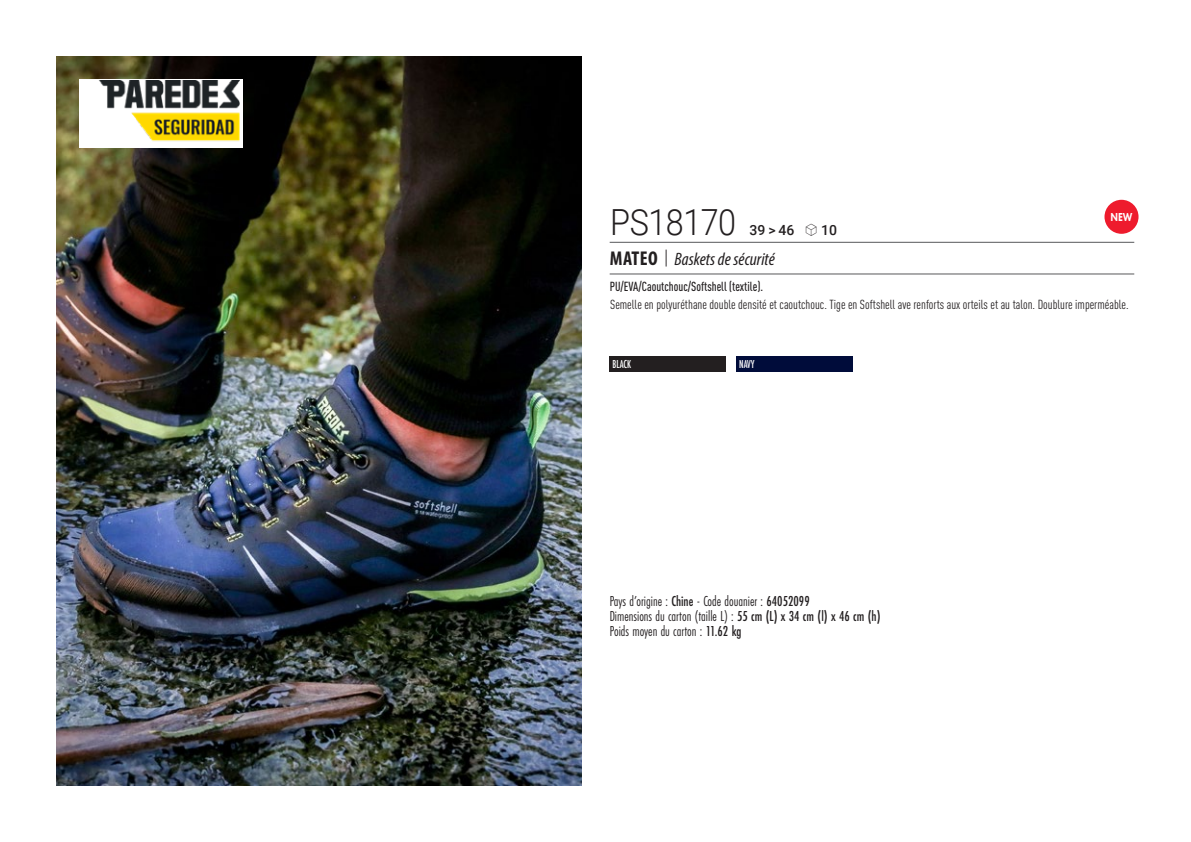
<style>
.page{position:relative;width:1191px;height:842px;background:#fff}
.page>*{position:absolute;margin:0;border:0;box-sizing:border-box;transform-origin:0 0}
.t1{font:300 36px "Roboto";letter-spacing:-.015em;color:#231f20;scale:.9 1}
.t2{font:italic 18px "Myriad Variable Concept";color:#231f20}
.t3{font:15px "Futura PT Cond";color:#231f20;scale:.95 1}
.t4{font:500 14px "Roboto";color:#231f20}
.t5{font:condensed 13px "DIN Pro";color:#231f20}
.grammage_2020{font:500 condensed 13px "DIN Pro";color:#231f20;scale:.95 1}
.Coloris_nuancier_bla{font:500 12px "Futura PT Cond";letter-spacing:-.01em;color:#fff;scale:.9 1}
.nuancier_bloc_packsh{font:800 12px "Futura PT";color:#fff;scale:.8 1}
.s1{font-family:"Linotype Shapeshifter";font-weight:400;font-size:16px}
.s2{font-family:"Myriad Pro";font-weight:700;font-style:normal;font-stretch:condensed;font-size:20px}
.s3{font-family:"Roboto Condensed";font-weight:300;font-style:normal;font-size:20px}
.s4{font-weight:500}
</style>
<div class="page">
<img style="left:57px;top:57px;width:524px;height:728px">
<svg style="left:79px;top:79px;width:164px;height:68px"></svg>
<img style="left:83px;top:81px;width:156px;height:65px">
<div style="left:609px;top:356px;width:117px;height:16px;background:#231f20"></div>
<div style="left:736px;top:356px;width:116px;height:16px;background:#000c3a"></div>
<div style="left:1104px;top:200px;width:34px;height:34px;background:#ee1b2d;border-radius:50%"></div>
<hr style="left:609px;top:242px;width:525px;height:1px;background:#57585a">
<hr style="left:609px;top:274px;width:525px;height:1px;background:#57585a">
<p class="t1" style="left:610px;top:197px;width:141px">PS18170</p>
<p class="nuancier_bloc_packsh" style="left:1110px;top:210px;width:29px">NEW</p>
<p class="t4" style="left:749px;top:220px;width:89px">39 &gt; 46 <span class="s1">S</span> 10</p>
<p class="t2" style="left:610px;top:249px;width:166px"><span class="s2">MATEO</span> <span class="s3">|</span> Baskets de sécurité</p>
<p class="grammage_2020" style="left:609px;top:277px;width:163px">PU/EVA/Caoutchouc/Softshell (textile).</p>
<p class="t5" style="left:610px;top:295px;width:520px">Semelle en polyuréthane double densité et caoutchouc. Tige en Softshell ave renforts aux orteils et au talon. Doublure imperméable.</p>
<p class="Coloris_nuancier_bla" style="left:612px;top:357px;width:22px">BLACK</p>
<p class="Coloris_nuancier_bla" style="left:739px;top:357px;width:18px">NAVY</p>
<p class="t3" style="left:609px;top:592px;width:212px">Pays d’origine : <span class="s4">Chine</span> - Code douanier : <span class="s4">64052099</span></p>
<p class="t3" style="left:609px;top:607px;width:286px">Dimensions du carton (taille L) : <span class="s4">55 cm (L) x 34 cm (l) x 46 cm (h)</span></p>
<p class="t3" style="left:609px;top:622px;width:140px">Poids moyen du carton : <span class="s4">11.62 kg</span></p>
</div>
